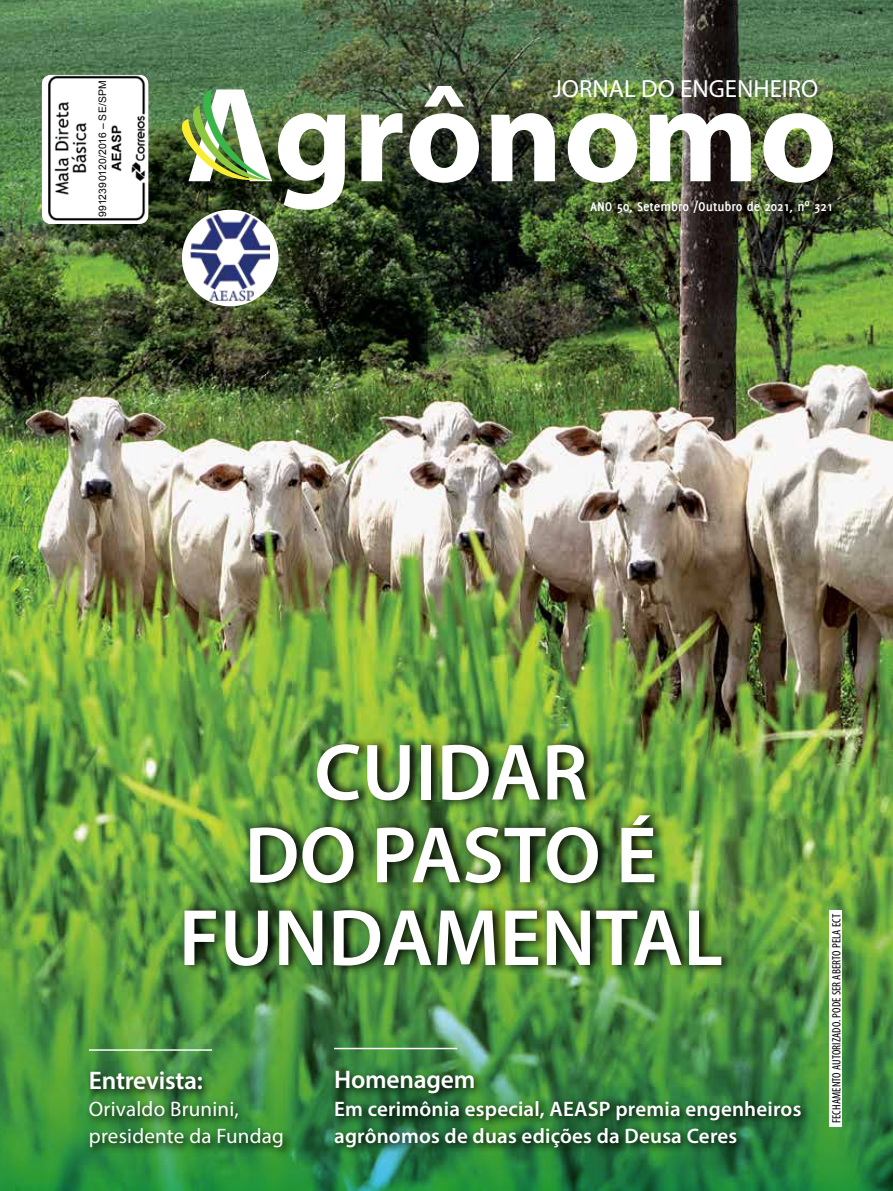
<style>
.page{position:relative;width:893px;height:1191px;background:#fff}
.page>*{position:absolute;margin:0;border:0;box-sizing:border-box;transform-origin:0 0}
.t1{font:600 80.7px/82.7px "Myriad Pro";color:#fff;text-align:center}
.t2{font:600 25.5px "Myriad Pro";letter-spacing:-.01em;color:#fff}
.t3{font:24.9px "Myriad Pro";color:#fff}
.t4{font:600 21px/27px "Myriad Pro";letter-spacing:.01em;color:#fff}
.t5{font:21px/27px "Myriad Pro";letter-spacing:.01em;color:#fff}
.t6{font:700 13.95px "Delicious";color:#fff}
.t7{font:condensed 12px "Myriad Pro";letter-spacing:.01em;color:#000}
.t8{font:10.35px "Arial";letter-spacing:.02em;color:#000}
</style>
<div class="page">
<img style="left:0;top:0;width:893px;height:882px">
<img style="left:0;top:882px;width:893px;height:309px">
<div style="left:182px;top:210px;width:96px;height:96px;background:#fff;border-radius:50%"></div>
<img style="left:190px;top:214px;width:79px;height:88px">
<svg style="left:278px;top:113px;width:67px;height:97px"></svg>
<svg style="left:361px;top:113px;width:41px;height:68px"></svg>
<svg style="left:409px;top:86px;width:70px;height:97px"></svg>
<svg style="left:491px;top:113px;width:64px;height:68px"></svg>
<img style="left:568px;top:113px;width:69px;height:70px">
<img style="left:649px;top:113px;width:102px;height:68px">
<img style="left:763px;top:113px;width:70px;height:70px">
<img style="left:176px;top:89px;width:96px;height:93px">
<div style="left:42px;top:75px;width:106px;height:149px;background:#fff;border-radius:9px"></div>
<img style="left:48px;top:75px;width:100px;height:149px">
<div style="left:99px;top:92px;width:9px;height:113px;background:#fff"></div>
<hr style="left:334px;top:1047px;width:123px;height:2px;background:#fff">
<svg style="left:330px;top:1066px;width:481px;height:91px;background:#296e36"></svg>
<hr style="left:89px;top:1049px;width:123px;height:1px;background:#fff">
<svg style="left:85px;top:1067px;width:209px;height:91px;background:#368437"></svg>
<div style="left:829px;top:910px;width:13px;height:216px;background:#fff"></div>
<svg style="left:180px;top:735px;width:555px;height:239px;background:#4d7b30"></svg>
<p class="t8" style="left:96px;top:217px;width:138px;rotate:-90deg">9912390120/2016 – SE/SPM</p>
<p class="t3" style="left:553px;top:73px;width:267px">JORNAL DO ENGENHEIRO</p>
<p class="t6" style="left:590px;top:198px;width:244px">ANO 50, Setembro /Outubro de 2021, nº 321</p>
<h1 class="t1" style="left:179px;top:729px;width:546px">CUIDAR<br>DO PASTO É<br>FUNDAMENTAL</h1>
<p class="t2" style="left:89px;top:1064px;width:115px">Entrevista:</p>
<p class="t5" style="left:89px;top:1095px;width:196px">Orivaldo Brunini, presidente da Fundag</p>
<p class="t2" style="left:334px;top:1063px;width:143px">Homenagem</p>
<p class="t4" style="left:334px;top:1094px;width:469px">Em cerimônia especial, AEASP premia engenheiros agrônomos de duas edições da Deusa Ceres</p>
<p class="t7" style="left:829px;top:1123px;width:210px;rotate:-90deg">FECHAMENTO AUTORIZADO. PODE SER ABERTO PELA ECT</p>
</div>
